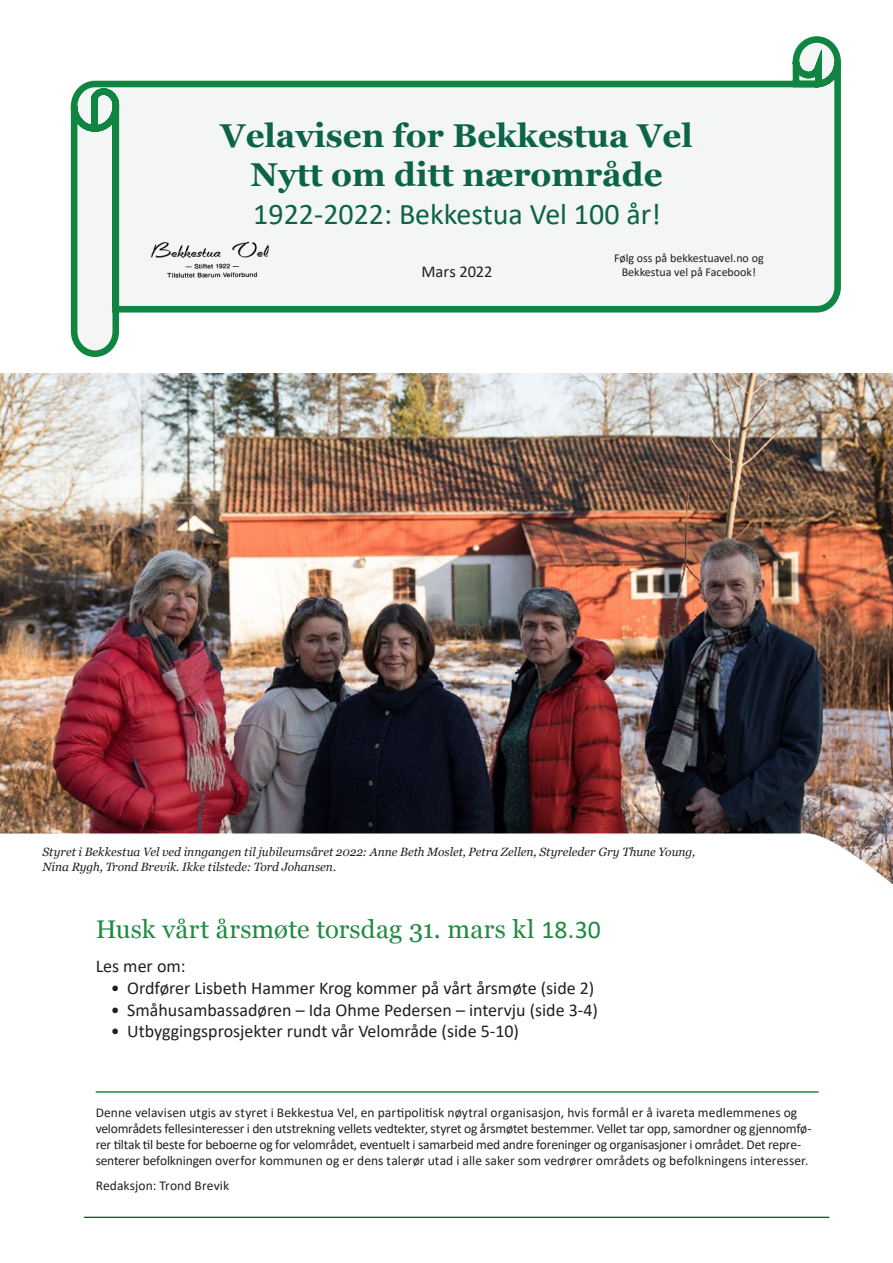
<style>
.page{position:relative;width:893px;height:1263px;background:#fff}
.page>*{position:absolute;margin:0;border:0;box-sizing:border-box;transform-origin:0 0}
.Tittel{font:700 33px "Georgia";color:#0b6348}
.Tittel-2{font:30px "Calibri";color:#0b6348}
.t1{font:25.5px "Georgia";letter-spacing:.005em;color:#1f8a42}
.Brødtekst{font:18px "Calibri";color:#231f20}
.Brød_2{font:16.5px "Calibri";letter-spacing:-.005em;color:#231f20}
.Brød_2-2{font:13.5px/16.2px "Calibri";letter-spacing:-.01em;color:#231f20}
.Biletekst{font:italic 12px/14.4px "Georgia";color:#231f20}
.t2{font:12px/14.4px "Calibri";color:#231f20;text-align:center}
.s1{font-family:"Calibri"}
</style>
<div class="page">
<svg style="left:70px;top:36px;width:771px;height:321px"></svg>
<hr style="left:84px;top:1217px;width:745px;height:1px;background:#003007">
<img style="left:0;top:373px;width:893px;height:460px">
<svg style="left:0;top:833px;width:893px;height:51px"></svg>
<hr style="left:96px;top:1091px;width:723px;height:2px;background:#208a42">
<img style="left:140px;top:231px;width:144px;height:56px">
<p class="Tittel" style="left:221px;top:110px;width:474px">Velavisen for Bekkestua Vel</p>
<p class="Tittel" style="left:250px;top:150px;width:414px">Nytt om ditt nærområde</p>
<p class="Tittel-2" style="left:253px;top:194px;width:409px">1922-2022: Bekkestua Vel 100 år!</p>
<p class="t2" style="left:614px;top:251px;width:151px">Følg oss på bekkestuavel.no og<br>Bekkestua vel på Facebook!</p>
<p class="Brød_2" style="left:422px;top:260px;width:73px">Mars 2022</p>
<p class="Biletekst" style="left:43px;top:844px;width:654px">Styret i Bekkestua Vel ved inngangen til jubileumsåret 2022: Anne Beth Moslet, Petra Zellen, Styreleder Gry Thune Young,<br>Nina Rygh, Trond Brevik. Ikke tilstede: Tord Johansen.</p>
<h2 class="t1" style="left:96px;top:910px;width:507px">Husk vårt årsmøte torsdag 31. mars kl <span class="s1">18.30</span></h2>
<p class="Brødtekst" style="left:96px;top:954px;width:92px">Les mer om:</p>
<p class="Brødtekst" style="left:111px;top:975px;width:485px">• Ordfører Lisbeth Hammer Krog kommer på vårt årsmøte (side 2)</p>
<p class="Brødtekst" style="left:111px;top:997px;width:489px">• Småhusambassadøren – Ida Ohme Pedersen – intervju (side 3-4)</p>
<p class="Brødtekst" style="left:111px;top:1019px;width:410px">• Utbyggingsprosjekter rundt vår Velområde (side 5-10)</p>
<p class="Brød_2-2" style="left:96px;top:1104px;width:717px">Denne velavisen utgis av styret i Bekkestua Vel, en partipolitisk nøytral organisasjon, hvis formål er å ivareta medlemmenes og velområdets fellesinteresser i den utstrekning vellets vedtekter, styret og årsmøtet bestemmer. Vellet tar opp, samordner og gjennomfø&shy;rer tiltak til beste for beboerne og for velområdet, eventuelt i samarbeid med andre foreninger og organisasjoner i området. Det repre&shy;senterer befolkningen overfor kommunen og er dens talerør utad i alle saker som vedrører områdets og befolkningens interesser.</p>
<p class="Brød_2-2" style="left:96px;top:1177px;width:135px">Redaksjon: Trond Brevik</p>
</div>
